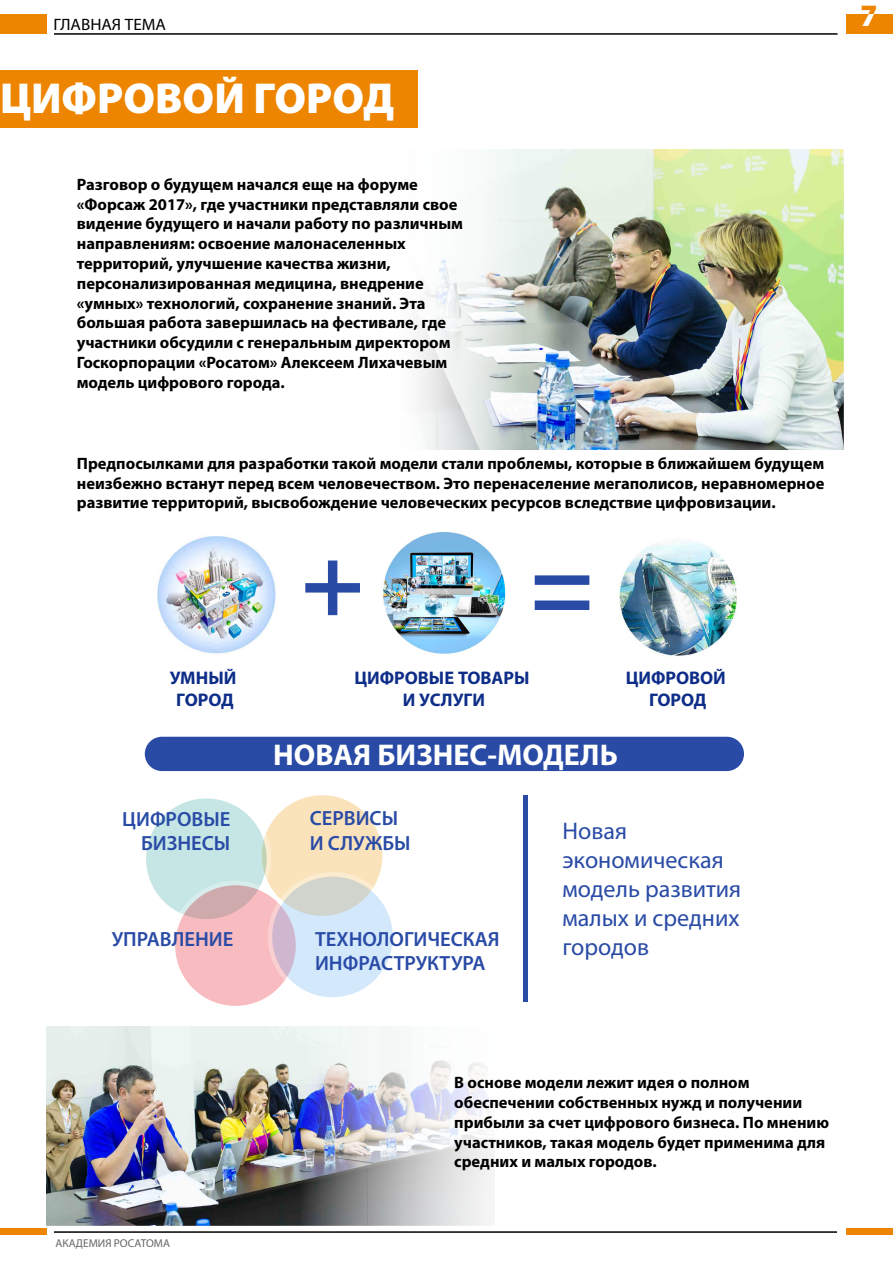
<style>
.page{position:relative;width:893px;height:1263px;background:#fff}
.page>*{position:absolute;margin:0;border:0;box-sizing:border-box;transform-origin:0 0}
.t1{font:115.35px "Microsoft Sans Serif";color:#294ba6}
.t2{font:900 43.5px "Myriad Pro";color:#fff}
.t3{font:700 30px "Myriad Pro";color:#fff}
.t4{font:900 29.7px "Myriad Pro";color:#ed8500}
.t5{font:24.15px/29px "Myriad Pro";color:#294ba6}
.t6{font:600 20.55px/24.8px "Myriad Pro";color:#294ba6}
.t7{font:700 18.3px/21.9px "Myriad Pro";color:#0d2d88;text-align:center}
.t8{font:700 16.5px/19.8px "Myriad Pro";color:#000}
.t9{font:16.5px "Myriad Pro";color:#000;scale:1.04 1}
.t10{font:11.4px "Myriad Pro";color:#666}
</style>
<div class="page">
<svg style="left:260px;top:793px;width:125px;height:125px;background:#fae4bf"></svg>
<svg style="left:144px;top:796px;width:125px;height:125px;background:#c7e6e5"></svg>
<div style="left:142px;top:794px;width:129px;height:129px;border:4px solid #fff;border-radius:50%"></div>
<svg style="left:173px;top:883px;width:125px;height:125px;background:#f1bbbf"></svg>
<div style="left:171px;top:881px;width:129px;height:129px;border:4px solid #fff;border-radius:50%"></div>
<svg style="left:270px;top:874px;width:125px;height:125px;background:#d4e0ed"></svg>
<div style="left:268px;top:872px;width:129px;height:130px;border:4px solid #fff;border-radius:50%"></div>
<div style="left:145px;top:737px;width:599px;height:34px;background:#294ba6;border-radius:17px"></div>
<div style="left:0;top:71px;width:417px;height:57px;background:#ed8500"></div>
<hr style="left:54px;top:33px;width:784px;height:2px;background:#000">
<hr style="left:54px;top:1231px;width:783px;height:2px;background:#000">
<div style="left:0;top:14px;width:46px;height:20px;background:#ed8500"></div>
<div style="left:0;top:1228px;width:46px;height:6px;background:#ed8500"></div>
<div style="left:846px;top:1228px;width:47px;height:6px;background:#ed8500"></div>
<div style="left:846px;top:14px;width:47px;height:20px;background:#ed8500"></div>
<div style="left:523px;top:795px;width:5px;height:206px;background:#294ba6"></div>
<img style="left:46px;top:1026px;width:252px;height:199px">
<img style="left:524px;top:150px;width:319px;height:300px">
<img style="left:619px;top:541px;width:118px;height:117px">
<img style="left:382px;top:531px;width:124px;height:123px">
<img style="left:157px;top:536px;width:119px;height:118px">
<svg style="left:419px;top:149px;width:105px;height:301px"></svg>
<img style="left:298px;top:1026px;width:196px;height:200px">
<p class="t9" style="left:53px;top:14px;width:110px">ГЛАВНАЯ ТЕМА</p>
<h2 class="t2" style="left:0;top:69px;width:396px">ЦИФРОВОЙ ГОРОД</h2>
<p class="t8" style="left:77px;top:174px;width:388px">Разговор о будущем начался еще на форуме «Форсаж 2017», где участники представляли свое видение будущего и начали работу по различным направлениям: освоение малонаселенных территорий, улучшение качества жизни, персонализированная медицина, внедрение «умных» технологий, сохранение знаний. Эта большая работа завершилась на фестивале, где участники обсудили с генеральным директором Госкорпорации «Росатом» Алексеем Лихачевым модель цифрового города.</p>
<p class="t8" style="left:77px;top:453px;width:749px;text-align:justify">Предпосылками для разработки такой модели стали проблемы, которые в ближайшем будущем неизбежно встанут перед всем человечеством. Это перенаселение мегаполисов, неравномерное развитие территорий, высвобождение человеческих ресурсов вследствие цифровизации.</p>
<h1 class="t1" style="left:299px;top:513px;width:69px">+</h1>
<h1 class="t1" style="left:528px;top:518px;width:69px">=</h1>
<p class="t7" style="left:170px;top:666px;width:68px">УМНЫЙ<br>ГОРОД</p>
<p class="t7" style="left:354px;top:666px;width:177px">ЦИФРОВЫЕ ТОВАРЫ<br>И УСЛУГИ</p>
<p class="t7" style="left:626px;top:666px;width:102px">ЦИФРОВОЙ<br>ГОРОД</p>
<h3 class="t3" style="left:273px;top:735px;width:346px">НОВАЯ БИЗНЕС-МОДЕЛЬ</h3>
<p class="t6" style="left:122px;top:806px;width:110px;text-align:right">ЦИФРОВЫЕ<br>БИЗНЕСЫ</p>
<p class="t6" style="left:310px;top:805px;width:103px">СЕРВИСЫ<br>И СЛУЖБЫ</p>
<p class="t6" style="left:112px;top:926px;width:123px">УПРАВЛЕНИЕ</p>
<p class="t6" style="left:315px;top:926px;width:186px">ТЕХНОЛОГИЧЕСКАЯ<br>ИНФРАСТРУКТУРА</p>
<h3 class="t5" style="left:562px;top:816px;width:180px">Новая экономическая модель развития малых и средних городов</h3>
<h3 class="t4" style="left:861px;top:-5px;width:18px">7</h3>
<p class="t10" style="left:56px;top:1236px;width:116px">АКАДЕМИЯ РОСАТОМА</p>
<p class="t8" style="left:454px;top:1072px;width:376px">В основе модели лежит идея о полном обеспечении собственных нужд и получении прибыли за счет цифрового бизнеса. По мнению участников, такая модель будет применима для средних и малых городов.</p>
</div>
